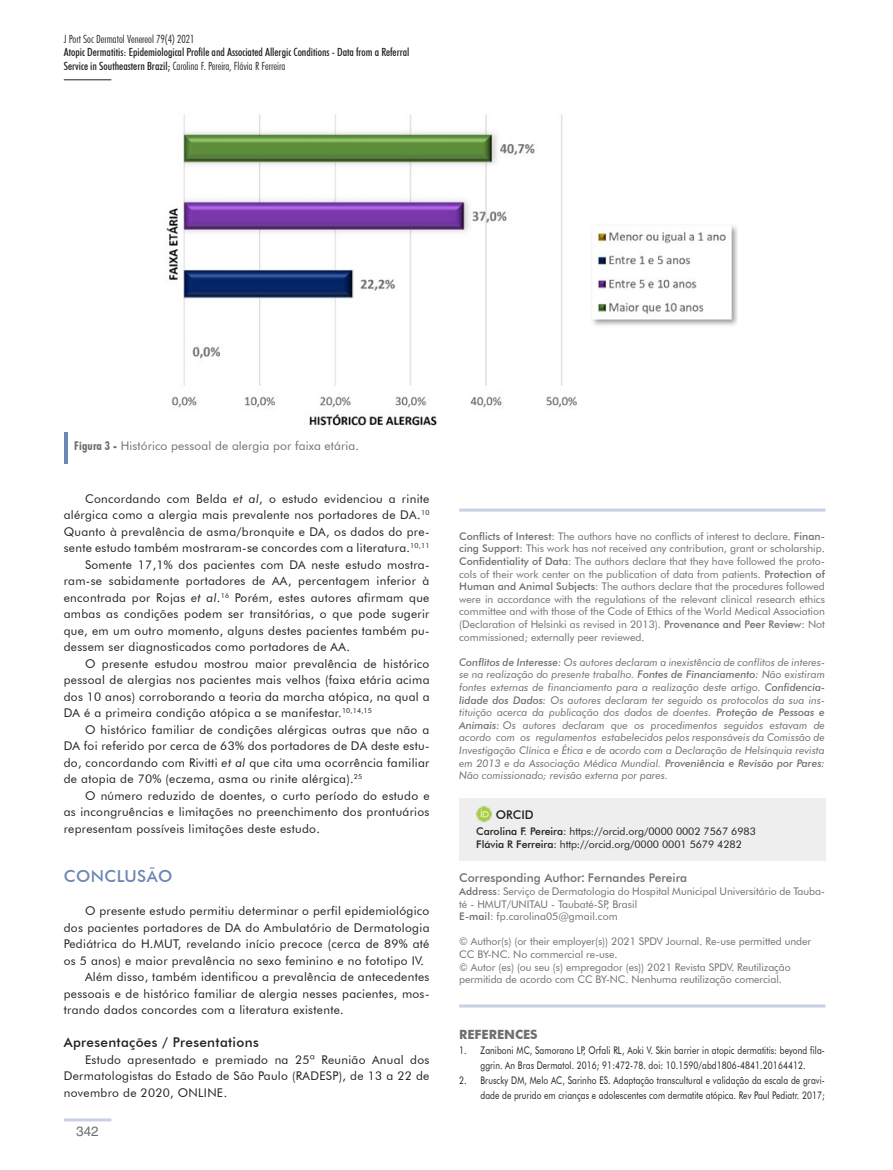
<style>
.page{position:relative;width:893px;height:1170px;background:#fff}
.page>*{position:absolute;margin:0;border:0;box-sizing:border-box;transform-origin:0 0}
.t1{font:500 16.5px "Futura BT";letter-spacing:.025em;color:#6c87b2}
.t2{font:500 13.5px "Futura BT";letter-spacing:.025em;color:#231f20}
.t3{font:13.5px "Helvetica LT Std";color:#6d6f71}
.t4{font:700 12.75px "Futura BT";color:#6d6f71}
.t5{font:12px/16.5px "Futura BT";letter-spacing:.025em;color:#231f20;text-align:justify}
.t6{font:12px "Futura BT";letter-spacing:.01em;color:#6d6f71}
.t7{font:500 12px "Futura BT";color:#6d6f71}
.t8{font:500 12px "Futura BT";color:#231f20}
.t9{font:500 condensed 11.25px/13.5px "Futura BT";color:#231f20}
.t10{font:300 condensed 11.25px "Futura BT";color:#231f20}
.t11{font:10.5px/12.6px "Futura BT";letter-spacing:-.005em;color:#6d6f71}
.t12{font:italic 10.5px/12.6px "Futura BT";color:#6d6f71;text-align:justify}
.t13{font:10.5px/15px "Futura BT";letter-spacing:.01em;color:#231f20;text-align:center;scale:.8 1}
.t14{font:10.5px/12.6px "Futura BT";letter-spacing:.01em;color:#231f20}
.s1{font-weight:300}
.s2{font-weight:700;font-stretch:condensed}
.s3{font-style:italic}
.s4{font-weight:500}
.s5{font-family:"Helvetica LT Std";font-weight:700;font-stretch:condensed}
</style>
<div class="page">
<hr style="left:64px;top:1118px;width:47px;height:3px;background:#c8d0e3">
<hr style="left:64px;top:79px;width:47px;height:1px;background:#231f20">
<hr style="left:459px;top:508px;width:366px;height:3px;background:#c8d0e3">
<div style="left:459px;top:797px;width:366px;height:63px;background:#eeeeef"></div>
<img style="left:476px;top:806px;width:16px;height:16px">
<hr style="left:459px;top:1004px;width:366px;height:3px;background:#c8d0e3">
<hr style="left:64px;top:432px;width:4px;height:32px;background:#6c87b2">
<img style="left:166px;top:114px;width:571px;height:312px">
<p class="t10" style="left:64px;top:32px;width:132px">J Port Soc Dermatol Venereol 79(4) 2021</p>
<p class="t9" style="left:64px;top:46px;width:347px">Atopic Dermatitis: Epidemiological Profile and Associated Allergic Conditions - Data from a Referral<br>Service in Southeastern Brazil; <span class="s1">Carolina F. Pereira, Flávia R Ferreira</span></p>
<p class="t6" style="left:74px;top:438px;width:286px"><span class="s2">Figura 3 -</span> Histórico pessoal de alergia por faixa etária.</p>
<p class="t5" style="left:85px;top:490px;width:346px">Concordando com Belda <span class="s3">et al</span>, o estudo evidenciou a rinite</p>
<p class="t5" style="left:64px;top:506px;width:367px">alérgica como a alergia mais prevalente nos portadores de DA.<sup>10</sup></p>
<p class="t5" style="left:64px;top:523px;width:367px">Quanto à prevalência de asma/bronquite e DA, os dados do pre-</p>
<p class="t5" style="left:64px;top:539px;width:367px">sente estudo também mostraram-se concordes com a literatura.<sup>10,11</sup></p>
<p class="t5" style="left:85px;top:556px;width:346px">Somente 17,1% dos pacientes com DA neste estudo mostra-</p>
<p class="t5" style="left:64px;top:572px;width:367px">ram-se sabidamente portadores de AA, percentagem inferior à</p>
<p class="t5" style="left:64px;top:589px;width:367px">encontrada por Rojas <span class="s3">et al</span>.<sup>16</sup> Porém, estes autores afirmam que</p>
<p class="t5" style="left:64px;top:605px;width:367px">ambas as condições podem ser transitórias, o que pode sugerir</p>
<p class="t5" style="left:64px;top:622px;width:367px">que, em um outro momento, alguns destes pacientes também pu-</p>
<p class="t5" style="left:64px;top:638px;width:288px">dessem ser diagnosticados como portadores de AA.</p>
<p class="t5" style="left:85px;top:655px;width:346px">O presente estudou mostrou maior prevalência de histórico</p>
<p class="t5" style="left:64px;top:671px;width:367px">pessoal de alergias nos pacientes mais velhos (faixa etária acima</p>
<p class="t5" style="left:64px;top:688px;width:367px">dos 10 anos) corroborando a teoria da marcha atópica, na qual a</p>
<p class="t5" style="left:64px;top:704px;width:310px">DA é a primeira condição atópica a se manifestar.<sup>10,14,15</sup></p>
<p class="t5" style="left:85px;top:721px;width:346px">O histórico familiar de condições alérgicas outras que não a</p>
<p class="t5" style="left:64px;top:737px;width:367px">DA foi referido por cerca de 63% dos portadores de DA deste estu-</p>
<p class="t5" style="left:64px;top:754px;width:367px">do, concordando com Rivitti <span class="s3">et al</span> que cita uma ocorrência familiar</p>
<p class="t5" style="left:64px;top:770px;width:300px">de atopia de 70% (eczema, asma ou rinite alérgica).<sup>25</sup></p>
<p class="t5" style="left:85px;top:787px;width:346px">O número reduzido de doentes, o curto período do estudo e</p>
<p class="t5" style="left:64px;top:803px;width:367px">as incongruências e limitações no preenchimento dos prontuários</p>
<p class="t5" style="left:64px;top:820px;width:258px">representam possíveis limitações deste estudo.</p>
<h1 class="t1" style="left:64px;top:866px;width:110px">CONCLUSÃO</h1>
<p class="t5" style="left:85px;top:902px;width:346px">O presente estudo permitiu determinar o perfil epidemiológico</p>
<p class="t5" style="left:64px;top:919px;width:367px">dos pacientes portadores de DA do Ambulatório de Dermatologia</p>
<p class="t5" style="left:64px;top:935px;width:367px">Pediátrica do H.MUT, revelando início precoce (cerca de 89% até</p>
<p class="t5" style="left:64px;top:952px;width:362px">os 5 anos) e maior prevalência no sexo feminino e no fototipo IV.</p>
<p class="t5" style="left:85px;top:968px;width:346px">Além disso, também identificou a prevalência de antecedentes</p>
<p class="t5" style="left:64px;top:985px;width:367px">pessoais e de histórico familiar de alergia nesses pacientes, mos-</p>
<p class="t5" style="left:64px;top:1001px;width:281px">trando dados concordes com a literatura existente.</p>
<p class="t2" style="left:64px;top:1034px;width:197px">Apresentações / Presentations</p>
<p class="t5" style="left:64px;top:1051px;width:367px;text-indent:21px">Estudo apresentado e premiado na 25ª Reunião Anual dos Dermatologistas do Estado de São Paulo (RADESP), de 13 a 22 de novembro de 2020, ONLINE.</p>
<p class="t3" style="left:76px;top:1123px;width:24px">342</p>
<p class="t11" style="left:459px;top:529px;width:367px;text-align:justify"><span class="s4">Conflicts of Interest:</span> The authors have no conflicts of interest to declare. <span class="s4">Finan&shy;cing Support:</span> This work has not received any contribution, grant or scholarship.<br><span class="s4">Confidentiality of Data:</span> The authors declare that they have followed the proto&shy;cols of their work center on the publication of data from patients. <span class="s4">Protection of Human and Animal Subjects:</span> The authors declare that the procedures followed were in accordance with the regulations of the relevant clinical research ethics committee and with those of the Code of Ethics of the World Medical Association (Declaration of Helsinki as revised in 2013). <span class="s4">Provenance and Peer Review:</span> Not commissioned; externally peer reviewed.</p>
<p class="t12" style="left:459px;top:655px;width:367px"><span class="s4">Conflitos de Interesse:</span> Os autores declaram a inexistência de conflitos de interes&shy;se na realização do presente trabalho. <span class="s4">Fontes de Financiamento:</span> Não existiram fontes externas de financiamento para a realização deste artigo. <span class="s4">Confidencia&shy;lidade dos Dados:</span> Os autores declaram ter seguido os protocolos da sua ins&shy;tituição acerca da publicação dos dados de doentes. <span class="s4">Proteção de Pessoas e Animais:</span> Os autores declaram que os procedimentos seguidos estavam de acordo com os regulamentos estabelecidos pelos responsáveis da Comissão de Investigação Clínica e Ética e de acordo com a Declaração de Helsínquia revista em 2013 e da Associação Médica Mundial. <span class="s4">Proveniência e Revisão por Pares:<br></span>Não comissionado; revisão externa por pares.</p>
<p class="t8" style="left:496px;top:807px;width:40px">ORCID</p>
<p class="t14" style="left:476px;top:824px;width:281px"><span class="s4">Carolina F. Pereira:</span> https://orcid.org/0000 0002 7567 6983<br><span class="s4">Flávia R Ferreira:</span> http://orcid.org/0000 0001 5679 4282</p>
<p class="t7" style="left:459px;top:870px;width:229px">Corresponding Author<span class="s5">:</span> Fernandes Pereira</p>
<p class="t11" style="left:459px;top:884px;width:367px"><span class="s4">Address:</span> Serviço de Dermatologia do Hospital Municipal Universitário de Tauba&shy;té - HMUT/UNITAU - Taubaté-SP, Brasil<br><span class="s4">E-mail:</span> fp.carolina05@gmail.com</p>
<p class="t11" style="left:459px;top:935px;width:353px">© Author(s) (or their employer(s)) 2021 SPDV Journal. Re-use permitted under CC BY-NC. No commercial re-use.<br>© Autor (es) (ou seu (s) empregador (es)) 2021 Revista SPDV. Reutilização permitida de acordo com CC BY-NC. Nenhuma reutilização comercial.</p>
<p class="t4" style="left:459px;top:1026px;width:80px">REFERENCES</p>
<p class="t13" style="left:459px;top:1042px;width:459px">1. Zaniboni MC, Samorano LP, Orfali RL, Aoki V. Skin barrier in atopic dermatitis: beyond fila&shy;ggrin. An Bras Dermatol. 2016; 91:472-78. doi: 10.1590/abd1806-4841.20164412.</p>
<p class="t13" style="left:459px;top:1072px;width:459px;text-align:right">2. Bruscky DM, Melo AC, Sarinho ES. Adaptação transcultural e validação da escala de gravi&shy;dade de prurido em crianças e adolescentes com dermatite atópica. Rev Paul Pediatr. 2017;</p>
</div>
